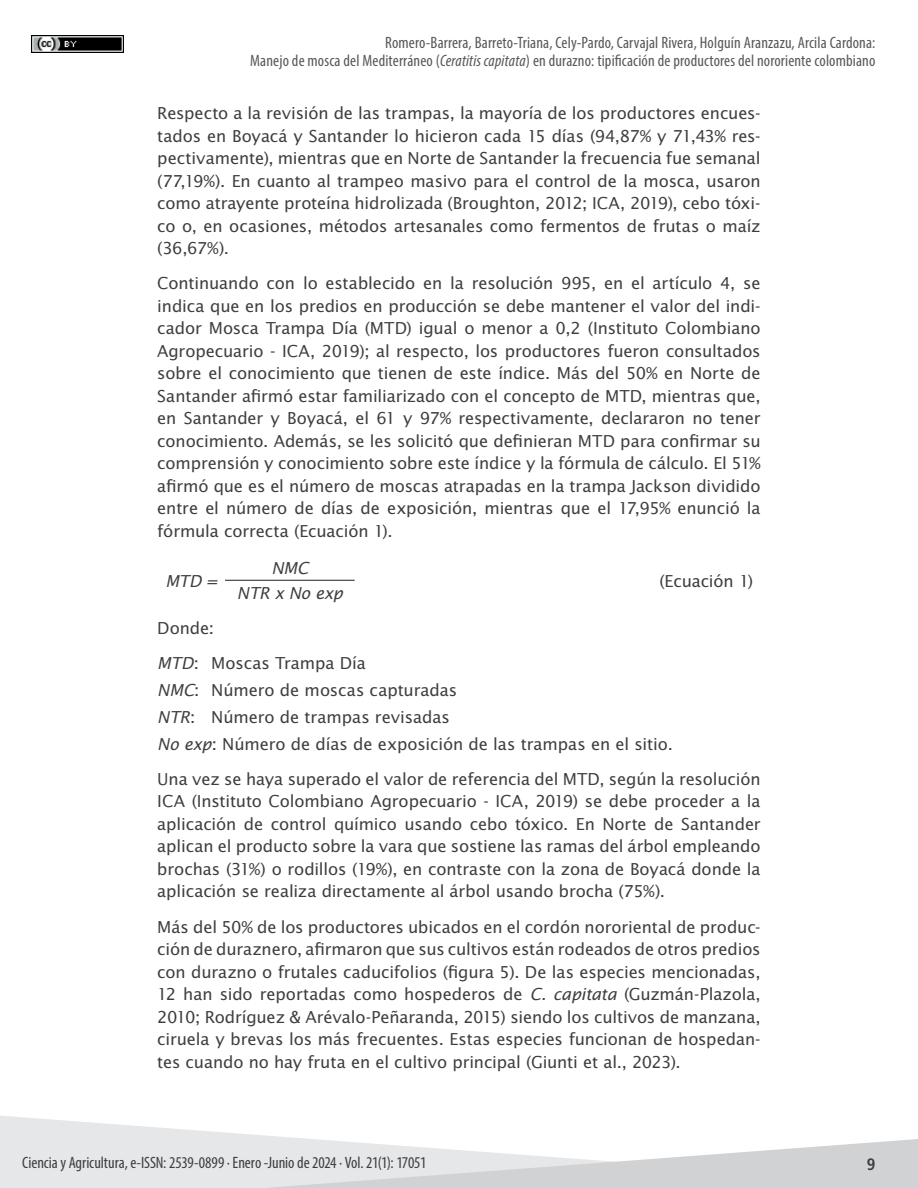
<style>
.page{position:relative;width:918px;height:1188px;background:#fff}
.page>*{position:absolute;margin:0;border:0;box-sizing:border-box;transform-origin:0 0}
._7_Texto{font:16.5px/22.5px "Lucida Sans Std";letter-spacing:-.005em;color:#3e3e3f;text-align:justify}
.t1{font:condensed 16.5px/18px "Myriad Pro";letter-spacing:.01em;color:#57585a;text-align:right}
.t2{font:condensed 16.5px "Myriad Pro";letter-spacing:-.005em;color:#3e3e3f}
._7_Texto-2{font:italic 16.5px "Lucida Sans Std";letter-spacing:-.01em;color:#3e3e3f}
.t3{font:700 condensed 16.5px "Frutiger LT Std";color:#3e3e3f}
.s1{font-style:italic}
</style>
<div class="page">
<svg style="left:0;top:1116px;width:307px;height:72px;fill:#e6e7e9"></svg>
<svg style="left:269px;top:1139px;width:649px;height:49px"></svg>
<img style="left:31px;top:36px;width:92px;height:17px">
<hr style="left:225px;top:580px;width:130px;height:1px;background:#231f20">
<p class="t1" style="left:250px;top:33px;width:627px">Romero-Barrera, Barreto-Triana, Cely-Pardo, Carvajal Rivera, Holguín Aranzazu, Arcila Cardona:<br>Manejo de mosca del Mediterráneo (<span class="s1">Ceratitis capitata</span>) en durazno: tipificación de productores del nororiente colombiano</p>
<p class="_7_Texto" style="left:157px;top:102px;width:605px">Respecto a la revisión de las trampas, la mayoría de los productores encues&shy;tados en Boyacá y Santander lo hicieron cada 15 días (94,87% y 71,43% res&shy;pectivamente), mientras que en Norte de Santander la frecuencia fue semanal (77,19%). En cuanto al trampeo masivo para el control de la mosca, usaron como atrayente proteína hidrolizada (Broughton, 2012; ICA, 2019), cebo tóxi&shy;co o, en ocasiones, métodos artesanales como fermentos de frutas o maíz (36,67%).</p>
<p class="_7_Texto" style="left:157px;top:272px;width:605px">Continuando con lo establecido en la resolución 995, en el artículo 4, se indica que en los predios en producción se debe mantener el valor del indi&shy;cador Mosca Trampa Día (MTD) igual o menor a 0,2 (Instituto Colombiano Agropecuario - ICA, 2019); al respecto, los productores fueron consultados sobre el conocimiento que tienen de este índice. Más del 50% en Norte de Santander afirmó estar familiarizado con el concepto de MTD, mientras que, en Santander y Boyacá, el 61 y 97% respectivamente, declararon no tener conocimiento. Además, se les solicitó que definieran MTD para confirmar su comprensión y conocimiento sobre este índice y la fórmula de cálculo. El 51% afirmó que es el número de moscas atrapadas en la trampa Jackson dividido entre el número de días de exposición, mientras que el 17,95% enunció la fórmula correcta (Ecuación 1).</p>
<p class="_7_Texto-2" style="left:165px;top:571px;width:53px">MTD =</p>
<p class="_7_Texto-2" style="left:271px;top:559px;width:38px">NMC</p>
<p class="_7_Texto" style="left:659px;top:570px;width:95px">(Ecuación 1)</p>
<p class="_7_Texto-2" style="left:237px;top:584px;width:107px">NTR x No exp</p>
<p class="_7_Texto" style="left:157px;top:617px;width:58px">Donde:</p>
<p class="_7_Texto" style="left:157px;top:653px;width:210px"><span class="s1">MTD</span>: Moscas Trampa Día</p>
<p class="_7_Texto" style="left:157px;top:679px;width:302px"><span class="s1">NMC</span>: Número de moscas capturadas</p>
<p class="_7_Texto" style="left:157px;top:706px;width:294px"><span class="s1">NTR</span>: Número de trampas revisadas</p>
<p class="_7_Texto" style="left:157px;top:733px;width:517px"><span class="s1">No exp</span>: Número de días de exposición de las trampas en el sitio.</p>
<p class="_7_Texto" style="left:157px;top:768px;width:605px">Una vez se haya superado el valor de referencia del MTD, según la resolución ICA (Instituto Colombiano Agropecuario - ICA, 2019) se debe proceder a la aplicación de control químico usando cebo tóxico. En Norte de Santander aplican el producto sobre la vara que sostiene las ramas del árbol empleando brochas (31%) o rodillos (19%), en contraste con la zona de Boyacá donde la aplicación se realiza directamente al árbol usando brocha (75%).</p>
<p class="_7_Texto" style="left:157px;top:916px;width:605px">Más del 50% de los productores ubicados en el cordón nororiental de produc&shy;ción de duraznero, afirmaron que sus cultivos están rodeados de otros predios con durazno o frutales caducifolios (figura 5). De las especies mencionadas, 12 han sido reportadas como hospederos de <span class="s1">C. capitata</span> (Guzmán-Plazola, 2010; Rodríguez &amp; Arévalo-Peñaranda, 2015) siendo los cultivos de manzana, ciruela y brevas los más frecuentes. Estas especies funcionan de hospedan&shy;tes cuando no hay fruta en el cultivo principal (Giunti et al., 2023).</p>
<p class="t2" style="left:22px;top:1153px;width:406px">Ciencia y Agricultura, e-ISSN: 2539-0899 ∙ Enero -Junio de 2024 ∙ Vol. 21(1): 17051</p>
<p class="t3" style="left:867px;top:1154px;width:10px">9</p>
</div>
